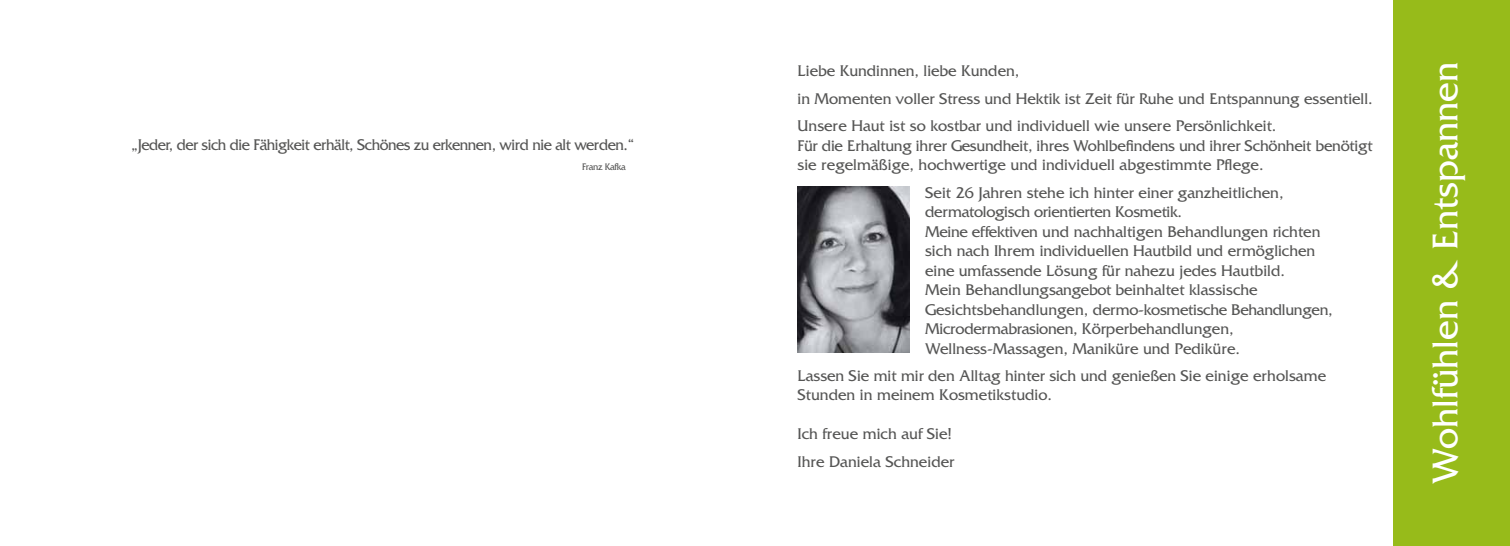
<style>
.page{position:relative;width:1510px;height:546px;background:#fff}
.page>*{position:absolute;margin:0;border:0;box-sizing:border-box;transform-origin:0 0}
.t1{font:37.5px "Friz Quadrata";color:#fff}
.t2{font:16.25px/19.5px "Friz Quadrata";color:#565655}
.t3{font:16.25px "Friz Quadrata";letter-spacing:-.03em;color:#565655}
.t4{font:10px "Friz Quadrata";letter-spacing:-.03em;color:#565655}
</style>
<div class="page">
<div style="left:1393px;top:0;width:116px;height:546px;background:#97bb1a"></div>
<img style="left:797px;top:186px;width:112px;height:167px">
<p class="t3" style="left:131px;top:136px;width:504px">„Jeder, der sich die Fähigkeit erhält, Schönes zu erkennen, wird nie alt werden.“</p>
<p class="t4" style="left:582px;top:161px;width:45px">Franz Kafka</p>
<p class="t2" style="left:797px;top:57px;width:577px;line-height:27.5px">Liebe Kundinnen, liebe Kunden,<br>in Momenten voller Stress und Hektik ist Zeit für Ruhe und Entspannung essentiell.<br>Unsere Haut ist so kostbar und individuell wie unsere Persönlichkeit.</p>
<p class="t2" style="left:797px;top:136px;width:576px">Für die Erhaltung ihrer Gesundheit, ihres Wohlbefindens und ihrer Schönheit benötigt sie regelmäßige, hochwertige und individuell abgestimmte Pflege.</p>
<p class="t2" style="left:925px;top:183px;width:409px">Seit 26 Jahren stehe ich hinter einer ganzheitlichen, dermatologisch orientierten Kosmetik.<br>Meine effektiven und nachhaltigen Behandlungen richten sich nach Ihrem individuellen Hautbild und ermöglichen eine umfassende Lösung für nahezu jedes Hautbild.<br>Mein Behandlungsangebot beinhaltet klassische Gesichtsbehandlungen, dermo-kosmetische Behandlungen, Microdermabrasionen, Körperbehandlungen, Wellness-Massagen, Maniküre und Pediküre.</p>
<p class="t2" style="left:797px;top:366px;width:530px">Lassen Sie mit mir den Alltag hinter sich und genießen Sie einige erholsame<br>Stunden in meinem Kosmetikstudio.</p>
<p class="t2" style="left:797px;top:420px;width:158px;line-height:27.5px">Ich freue mich auf Sie!<br>Ihre Daniela Schneider</p>
<h1 class="t1" style="left:1424px;top:484px;width:423px;rotate:-90deg">Wohlfühlen &amp; Entspannen</h1>
</div>
